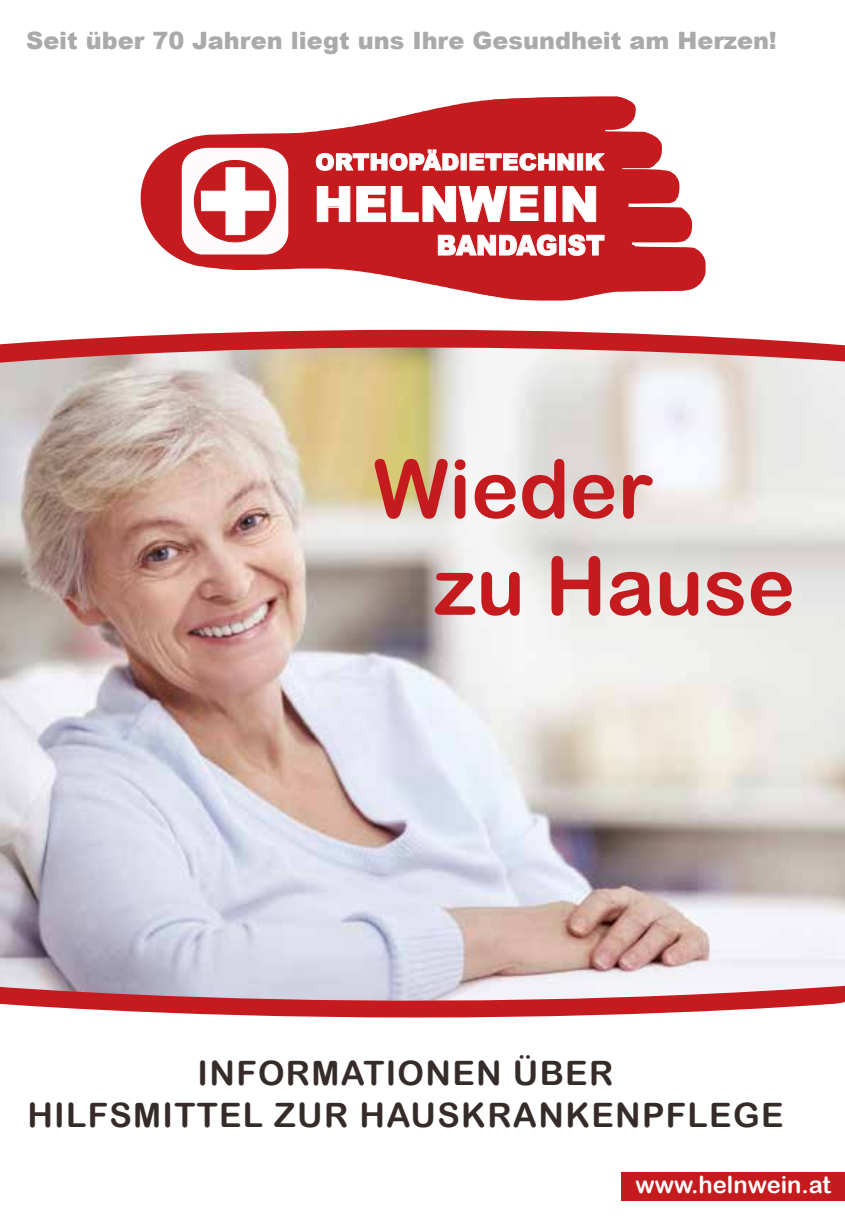
<style>
.page{position:relative;width:845px;height:1225px;background:#fff}
.page>*{position:absolute;margin:0;border:0;box-sizing:border-box;transform-origin:0 0}
.t1{font:80.8px/97px "Arial Rounded MT Bold";color:#c51a1e}
.t2{font:900 48.4px "Arial";color:#fff}
.t3{font:33.6px/41.8px "Arial Rounded MT Bold";letter-spacing:.04em;color:#352c2a;text-align:center}
.t4{font:900 27.6px "Arial";color:#fff;scale:.94 1}
.t5{font:900 24px "Arial";color:#aaa}
.t6{font:23.6px "Arial Rounded MT Bold";color:#fff}
.t7{font:900 22.8px "Arial";color:#fff}
</style>
<div class="page">
<img style="left:0;top:371px;width:845px;height:608px">
<svg style="left:0;top:979px;width:845px;height:23px"></svg>
<svg style="left:0;top:346px;width:845px;height:25px;background:#d6a69c"></svg>
<svg style="left:0;top:260px;width:845px;height:86px"></svg>
<svg style="left:0;top:1002px;width:845px;height:16px;fill:#c51a1e"></svg>
<svg style="left:117px;top:96px;width:588px;height:204px;fill:#c51a1e"></svg>
<svg style="left:182px;top:148px;width:106px;height:106px"></svg>
<svg style="left:316px;top:150px;width:288px;height:20px;background:#d14b4f"></svg>
<svg style="left:317px;top:186px;width:279px;height:36px;background:#cb3539"></svg>
<svg style="left:438px;top:235px;width:166px;height:20px;background:#d14d51"></svg>
<div style="left:621px;top:1172px;width:224px;height:28px;background:#c51a1e"></div>
<p class="t5" style="left:26px;top:23px;width:752px">Seit über 70 Jahren liegt uns Ihre Gesundheit am Herzen!</p>
<p class="t7" style="left:315px;top:145px;width:290px">ORTHOPÄDIETECHNIK</p>
<h2 class="t2" style="left:314px;top:169px;width:286px">HELNWEIN</h2>
<p class="t4" style="left:436px;top:225px;width:180px">BANDAGIST</p>
<h1 class="t1" style="left:434px;top:439px;width:363px;text-indent:-61px">Wieder<br>zu Hause</h1>
<p class="t3" style="left:27px;top:1051px;width:757px">INFORMATIONEN ÜBER<br>HILFSMITTEL ZUR HAUSKRANKENPFLEGE</p>
<p class="t6" style="left:635px;top:1170px;width:197px">www.helnwein.at</p>
</div>
